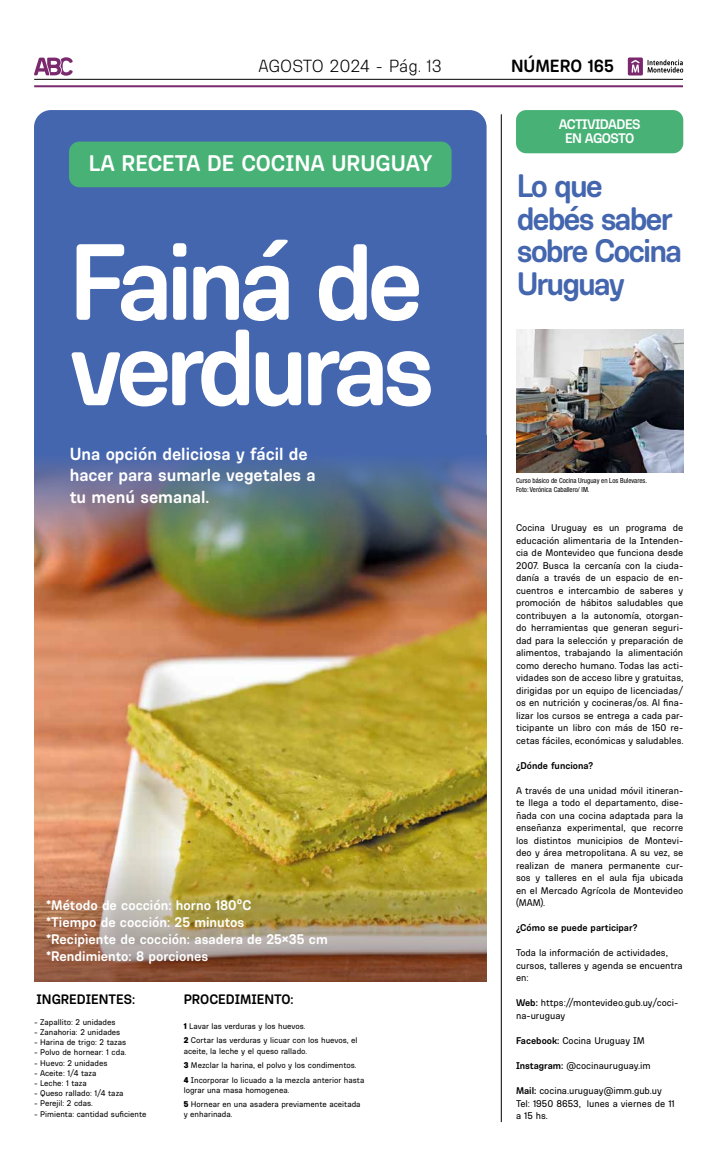
<style>
.page{position:relative;width:723px;height:1149px;background:#fff}
.page>*{position:absolute;margin:0;border:0;box-sizing:border-box;transform-origin:0 0}
.t1{font:700 110.4px/85.4px "Ciudadana";letter-spacing:-.06em;color:#fff}
.t2{font:700 33.2px/32.8px "Ciudadana";letter-spacing:-.06em;color:#4466af}
.t3{font:700 23.1px "Ciudadana";color:#fff}
.t4{font:300 18px "Ciudadana";color:#000}
.t5{font:700 18px "Ciudadana";color:#000}
.t6{font:700 17.9px/21.5px "Ciudadana";color:#fff}
.t7{font:700 14.2px/17px "Ciudadana";color:#fff}
.t8{font:700 14.2px/13.8px "Ciudadana";letter-spacing:-.04em;color:#fff;text-align:center}
.t9{font:700 14px "Ciudadana";color:#000}
.t10{font:10px/12.5px "Ciudadana";color:#000}
.t11{font:700 10px "Ciudadana";color:#000}
.t12{font:8.5px/14.5px "Ciudadana";color:#000}
.t13{font:condensed 7px/8.4px "Helvetica Neue LT Std";color:#000}
.s1{font-weight:900}
.s2{font-weight:700}
</style>
<div class="page">
<hr style="left:34px;top:79px;width:649px;height:1px;background:#000">
<hr style="left:34px;top:85px;width:649px;height:2px;background:#7a296f">
<svg style="left:34px;top:57px;width:39px;height:19px"></svg>
<svg style="left:628px;top:57px;width:55px;height:18px"></svg>
<div style="left:34px;top:110px;width:452px;height:802px;background:#4466af;border-radius:17px"></div>
<img style="left:34px;top:560px;width:452px;height:293px">
<img style="left:516px;top:329px;width:167px;height:143px">
<div style="left:69px;top:141px;width:382px;height:46px;background:#48b276;border-radius:10px"></div>
<div style="left:516px;top:110px;width:167px;height:43px;background:#48b276;border-radius:10px"></div>
<hr style="left:501px;top:114px;width:1px;height:1007px;background:#000">
<img style="left:34px;top:460px;width:452px;height:100px">
<img style="left:34px;top:853px;width:452px;height:127px">
<h3 class="t4" style="left:258px;top:56px;width:185px">AGOSTO 2024 - Pág. 13</h3>
<h3 class="t5" style="left:511px;top:55px;width:104px">NÚMERO 165</h3>
<h3 class="t3" style="left:89px;top:150px;width:345px">LA RECETA DE COCINA URUGUAY</h3>
<h1 class="t1" style="left:69px;top:237px;width:367px">Fainá de verduras</h1>
<h3 class="t6" style="left:70px;top:442px;width:248px">Una opción deliciosa y fácil de hacer para sumarle vegetales a tu menú semanal.</h3>
<h3 class="t7" style="left:46px;top:895px;width:283px">*Método de cocción: horno 180ºC<br>*Tiempo de cocción: 25 minutos<br>*Recipìente de cocción: asadera de 25x35 cm *Rendimiento: 8 porciones</h3>
<h3 class="t9" style="left:184px;top:990px;width:112px">PROCEDIMIENTO:</h3>
<p class="t12" style="left:184px;top:1018px;width:175px"><span class="s1">1</span> Lavar las verduras y los huevos.<br><span class="s1">2</span> Cortar las verduras y licuar con los huevos, el</p>
<p class="t12" style="left:184px;top:1042px;width:182px">aceite, la leche y el queso rallado.<br><span class="s1">3</span> Mezclar la harina, el polvo y los condimentos.<br><span class="s1">4</span> Incorporar lo licuado a la mezcla anterior hasta</p>
<p class="t12" style="left:184px;top:1082px;width:178px">lograr una masa homogenea.<br><span class="s1">5</span> Hornear en una asadera previamente aceitada</p>
<p class="t12" style="left:184px;top:1106px;width:50px">y enharinada.</p>
<h3 class="t9" style="left:37px;top:990px;width:100px">INGREDIENTES:</h3>
<p class="t12" style="left:34px;top:1014px;width:83px">- Zapallito: 2 unidades</p>
<p class="t12" style="left:34px;top:1024px;width:88px">- Zanahoria: 2 unidades</p>
<p class="t12" style="left:34px;top:1034px;width:94px">- Harina de trigo: 2 tazas</p>
<p class="t12" style="left:34px;top:1044px;width:94px">- Polvo de hornear: 1 cda.</p>
<p class="t12" style="left:34px;top:1054px;width:75px">- Huevo: 2 unidades</p>
<p class="t12" style="left:34px;top:1065px;width:64px">- Aceite: 1/4 taza</p>
<p class="t12" style="left:34px;top:1075px;width:54px">- Leche: 1 taza</p>
<p class="t12" style="left:34px;top:1085px;width:91px">- Queso rallado: 1/4 taza</p>
<p class="t12" style="left:34px;top:1095px;width:60px">- Perejil: 2 cdas.</p>
<p class="t12" style="left:34px;top:1105px;width:114px">- Pimienta: cantidad suficiente</p>
<h3 class="t8" style="left:559px;top:117px;width:83px">ACTIVIDADES<br>EN AGOSTO</h3>
<h2 class="t2" style="left:517px;top:168px;width:167px">Lo que debés saber sobre Cocina<br>Uruguay</h2>
<p class="t13" style="left:516px;top:476px;width:133px">Curso básico de Cocina Uruguay en Los Bulevares.<br>Foto: Verónica Caballero/ IM.</p>
<p class="t10" style="left:516px;top:521px;width:169px;text-align:justify">Cocina Uruguay es un programa de educación alimentaria de la Intenden&shy;cia de Montevideo que funciona desde 2007. Busca la cercanía con la ciuda&shy;danía a través de un espacio de en&shy;cuentros e intercambio de saberes y promoción de hábitos saludables que contribuyen a la autonomía, otorgan&shy;do herramientas que generan seguri&shy;dad para la selección y preparación de alimentos, trabajando la alimentación como derecho humano. Todas las acti&shy;vidades son de acceso libre y gratuitas, dirigidas por un equipo de licenciadas/ os en nutrición y cocineras/os. Al fina&shy;lizar los cursos se entrega a cada par&shy;ticipante un libro con más de 150 re&shy;cetas fáciles, económicas y saludables.</p>
<p class="t11" style="left:516px;top:759px;width:79px">¿Dónde funciona?</p>
<p class="t10" style="left:516px;top:783px;width:169px;text-align:justify">A través de una unidad móvil itineran&shy;te llega a todo el departamento, dise&shy;ñada con una cocina adaptada para la enseñanza experimental, que recorre los distintos municipios de Montevi&shy;deo y área metropolitana. A su vez, se realizan de manera permanente cur&shy;sos y talleres en el aula fija ubicada en el Mercado Agrícola de Montevideo (MAM).</p>
<p class="t11" style="left:516px;top:921px;width:123px">¿Cómo se puede participar?</p>
<p class="t10" style="left:516px;top:946px;width:168px">Toda la información de actividades, cursos, talleres y agenda se encuentra en:</p>
<p class="t10" style="left:516px;top:996px;width:164px"><span class="s2">Web:</span> https://montevideo.gub.uy/coci&shy;na-uruguay</p>
<p class="t10" style="left:516px;top:1033px;width:130px"><span class="s2">Facebook:</span> Cocina Uruguay IM</p>
<p class="t10" style="left:516px;top:1058px;width:136px"><span class="s2">Instagram:</span> @cocinauruguay.im</p>
<p class="t10" style="left:516px;top:1083px;width:160px"><span class="s2">Mail:</span> cocina.uruguay@imm.gub.uy<br>Tel: 1950 8653, lunes a viernes de 11 a 15 hs.</p>
</div>
